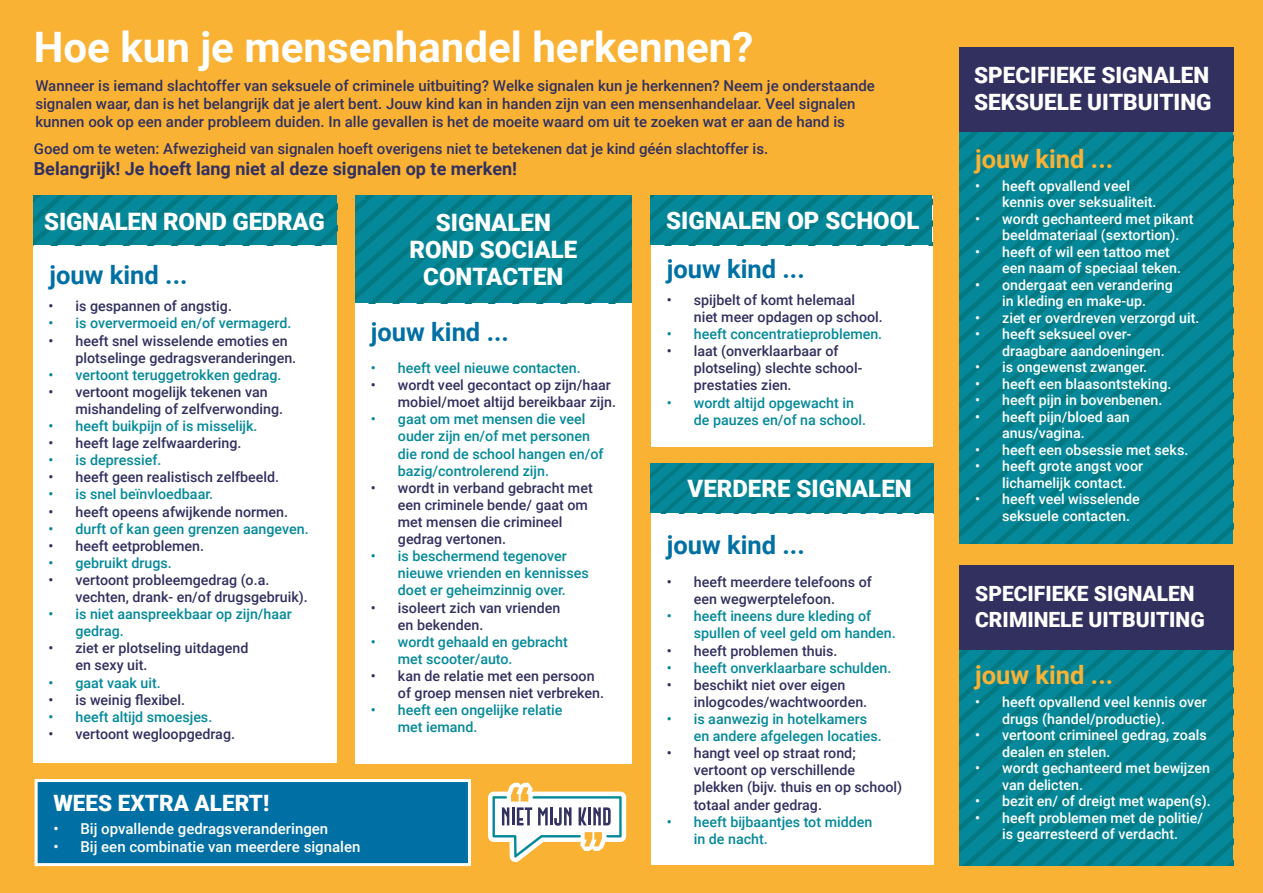
<style>
.page{position:relative;width:1263px;height:893px;background:#f9b234}
.page>*{position:absolute;margin:0;border:0;box-sizing:border-box;transform-origin:0 0}
.t1{font:700 42px "Roboto";color:#fff}
.t2{font:700 25.5px "Roboto";color:#0070a4}
.t3{font:700 25.5px "Roboto";color:#f9b234}
.t4{font:900 24px/27px "Roboto";color:#fff;text-align:center}
.t5{font:900 22.5px/27px "Roboto";color:#fff}
.t6{font:900 21px/25.2px "Roboto";color:#fff}
.t7{font:700 18px "Roboto";color:#32305f}
.t8{font:500 15px/18px "Roboto";color:#32305f}
.t9{font:500 15px "Roboto";color:#fff}
.t10{font:500 14.25px/17.1px "Roboto";color:#32305f}
.t11{font:500 14.25px/17.1px "Roboto";color:#05899a}
.t12{font:500 14.25px/16.5px "Roboto";color:#fff}
</style>
<div class="page">
<div style="left:651px;top:196px;width:281px;height:250px;background:#fff"></div>
<div style="left:651px;top:463px;width:282px;height:402px;background:#fff"></div>
<svg style="left:959px;top:509px;width:274px;height:34px;background:#048492"></svg>
<svg style="left:959px;top:131px;width:274px;height:378px;background:#048392"></svg>
<svg style="left:959px;top:649px;width:274px;height:216px;background:#048392"></svg>
<div style="left:34px;top:233px;width:303px;height:530px;background:#fff"></div>
<svg style="left:34px;top:196px;width:303px;height:49px;background:#048492"></svg>
<div style="left:355px;top:273px;width:276px;height:490px;background:#fff"></div>
<svg style="left:355px;top:196px;width:276px;height:107px;background:#048492"></svg>
<svg style="left:650px;top:463px;width:283px;height:50px;background:#048492"></svg>
<div style="left:959px;top:47px;width:274px;height:84px;background:#32305f"></div>
<div style="left:959px;top:565px;width:274px;height:84px;background:#32305f"></div>
<svg style="left:650px;top:196px;width:282px;height:49px;background:#048492"></svg>
<div style="left:35px;top:779px;width:436px;height:87px;background:#0070a4;border:3px solid #fff"></div>
<svg style="left:488px;top:783px;width:138px;height:79px"></svg>
<h1 class="t1" style="left:34px;top:18px;width:721px">Hoe kun je mensenhandel herkennen?</h1>
<p class="t8" style="left:35px;top:76px;width:841px">Wanneer is iemand slachtoffer van seksuele of criminele uitbuiting? Welke signalen kun je herkennen? Neem je onderstaande signalen waar, dan is het belangrijk dat je alert bent. Jouw kind kan in handen zijn van een mensenhandelaar. Veel signalen kunnen ook op een ander probleem duiden. In alle gevallen is het de moeite waard om uit te zoeken wat er aan de hand is</p>
<p class="t8" style="left:34px;top:139px;width:736px">Goed om te weten: Afwezigheid van signalen hoeft overigens niet te betekenen dat je kind géén slachtoffer is.</p>
<p class="t7" style="left:34px;top:156px;width:485px">Belangrijk! Je hoeft lang niet al deze signalen op te merken!</p>
<h3 class="t4" style="left:44px;top:207px;width:282px">SIGNALEN ROND GEDRAG</h3>
<h2 class="t2" style="left:50px;top:257px;width:140px">jouw kind ...</h2>
<p class="t10" style="left:48px;top:297px;width:185px">• is gespannen of angstig.</p>
<p class="t11" style="left:48px;top:314px;width:244px">• is oververmoeid en/of vermagerd.</p>
<p class="t10" style="left:75px;top:331px;width:222px;text-indent:-27px">• heeft snel wisselende emoties en plotselinge gedragsveranderingen.</p>
<p class="t11" style="left:48px;top:366px;width:235px">• vertoont teruggetrokken gedrag.</p>
<p class="t10" style="left:75px;top:383px;width:209px;text-indent:-27px">• vertoont mogelijk tekenen van mishandeling of zelfverwonding.</p>
<p class="t11" style="left:48px;top:417px;width:211px">• heeft buikpijn of is misselijk.</p>
<p class="t10" style="left:48px;top:434px;width:195px">• heeft lage zelfwaardering.</p>
<p class="t11" style="left:48px;top:451px;width:114px">• is depressief.</p>
<p class="t10" style="left:48px;top:468px;width:232px">• heeft geen realistisch zelfbeeld.</p>
<p class="t11" style="left:48px;top:485px;width:166px">• is snel beïnvloedbaar.</p>
<p class="t10" style="left:48px;top:502px;width:241px">• heeft opeens afwijkende normen.</p>
<p class="t11" style="left:48px;top:519px;width:262px">• durft of kan geen grenzen aangeven.</p>
<p class="t10" style="left:48px;top:537px;width:157px">• heeft eetproblemen.</p>
<p class="t11" style="left:48px;top:554px;width:125px">• gebruikt drugs.</p>
<p class="t10" style="left:75px;top:571px;width:234px;text-indent:-27px">• vertoont probleemgedrag (o.a. vechten, drank- en/of drugsgebruik).</p>
<p class="t11" style="left:75px;top:605px;width:218px;text-indent:-27px">• is niet aanspreekbaar op zijn/haar gedrag.</p>
<p class="t10" style="left:75px;top:639px;width:175px;text-indent:-27px">• ziet er plotseling uitdagend en sexy uit.</p>
<p class="t11" style="left:48px;top:673px;width:114px">• gaat vaak uit.</p>
<p class="t10" style="left:48px;top:690px;width:138px">• is weinig flexibel.</p>
<p class="t11" style="left:48px;top:708px;width:165px">• heeft altijd smoesjes.</p>
<p class="t10" style="left:48px;top:725px;width:188px">• vertoont wegloopgedrag.</p>
<h3 class="t4" style="left:409px;top:208px;width:169px">SIGNALEN<br>ROND SOCIALE<br>CONTACTEN</h3>
<h2 class="t2" style="left:371px;top:314px;width:140px">jouw kind ...</h2>
<p class="t11" style="left:371px;top:359px;width:211px">• heeft veel nieuwe contacten.</p>
<p class="t10" style="left:398px;top:376px;width:220px;text-indent:-27px">• wordt veel gecontact op zijn/haar mobiel/moet altijd bereikbaar zijn.</p>
<p class="t11" style="left:398px;top:410px;width:207px;text-indent:-27px">• gaat om met mensen die veel ouder zijn en/of met personen die rond de school hangen en/of bazig/controlerend zijn.</p>
<p class="t10" style="left:398px;top:479px;width:196px;text-indent:-27px">• wordt in verband gebracht met een criminele bende/ gaat om met mensen die crimineel gedrag vertonen.</p>
<p class="t11" style="left:398px;top:547px;width:192px;text-indent:-27px">• is beschermend tegenover nieuwe vrienden en kennisses doet er geheimzinnig over.</p>
<p class="t10" style="left:398px;top:598px;width:164px;text-indent:-27px">• isoleert zich van vrienden en bekenden.</p>
<p class="t11" style="left:398px;top:633px;width:171px;text-indent:-27px">• wordt gehaald en gebracht met scooter/auto.</p>
<p class="t10" style="left:398px;top:667px;width:208px;text-indent:-27px">• kan de relatie met een persoon of groep mensen niet verbreken.</p>
<p class="t11" style="left:398px;top:701px;width:166px;text-indent:-27px">• heeft een ongelijke relatie met iemand.</p>
<h3 class="t5" style="left:53px;top:789px;width:217px">WEES EXTRA ALERT!</h3>
<p class="t9" style="left:53px;top:818px;width:276px">• Bij opvallende gedragsveranderingen</p>
<p class="t9" style="left:53px;top:836px;width:309px">• Bij een combinatie van meerdere signalen</p>
<h3 class="t4" style="left:666px;top:206px;width:255px">SIGNALEN OP SCHOOL</h3>
<h2 class="t2" style="left:667px;top:252px;width:140px">jouw kind ...</h2>
<p class="t10" style="left:694px;top:291px;width:191px;text-indent:-27px">• spijbelt of komt helemaal<br>niet meer opdagen op school.</p>
<p class="t11" style="left:667px;top:325px;width:217px">• heeft concentratieproblemen.</p>
<p class="t10" style="left:694px;top:342px;width:170px;text-indent:-27px">• laat (onverklaarbaar of plotseling) slechte school&shy;prestaties zien.</p>
<p class="t11" style="left:694px;top:393px;width:174px;text-indent:-27px">• wordt altijd opgewacht in de pauzes en/of na school.</p>
<h3 class="t4" style="left:687px;top:475px;width:226px">VERDERE SIGNALEN</h3>
<h2 class="t2" style="left:667px;top:527px;width:140px">jouw kind ...</h2>
<p class="t10" style="left:694px;top:573px;width:180px;text-indent:-27px">• heeft meerdere telefoons of een wegwerptelefoon.</p>
<p class="t11" style="left:694px;top:607px;width:204px;text-indent:-27px">• heeft ineens dure kleding of spullen of veel geld om handen.</p>
<p class="t10" style="left:667px;top:641px;width:172px">• heeft problemen thuis.</p>
<p class="t11" style="left:667px;top:658px;width:226px">• heeft onverklaarbare schulden.</p>
<p class="t10" style="left:694px;top:676px;width:175px;text-indent:-27px">• beschikt niet over eigen inlogcodes/wachtwoorden.</p>
<p class="t11" style="left:694px;top:710px;width:189px;text-indent:-27px">• is aanwezig in hotelkamers en andere afgelegen locaties.</p>
<p class="t10" style="left:694px;top:744px;width:210px;text-indent:-27px">• hangt veel op straat rond; vertoont op verschillende plekken (bijv. thuis en op school) totaal ander gedrag.</p>
<p class="t11" style="left:694px;top:812px;width:180px;text-indent:-27px">• heeft bijbaantjes tot midden in de nacht.</p>
<h3 class="t5" style="left:974px;top:60px;width:239px">SPECIFIEKE SIGNALEN<br>SEKSUELE UITBUITING</h3>
<h2 class="t3" style="left:975px;top:141px;width:140px">jouw kind ...</h2>
<p class="t12" style="left:1002px;top:177px;width:156px;text-indent:-27px">• heeft opvallend veel kennis over seksualiteit.</p>
<p class="t12" style="left:1002px;top:210px;width:193px;text-indent:-27px">• wordt gechanteerd met pikant beeldmateriaal (sextortion).</p>
<p class="t12" style="left:1002px;top:243px;width:180px;text-indent:-27px">• heeft of wil een tattoo met een naam of speciaal teken.</p>
<p class="t12" style="left:975px;top:276px;width:199px;text-align:center">• ondergaat een verandering in kleding en make-up.</p>
<p class="t12" style="left:975px;top:309px;width:226px">• ziet er overdreven verzorgd uit.</p>
<p class="t12" style="left:1002px;top:325px;width:164px;text-indent:-27px">• heeft seksueel over&shy;draagbare aandoeningen.</p>
<p class="t12" style="left:975px;top:358px;width:174px">• is ongewenst zwanger.</p>
<p class="t12" style="left:975px;top:375px;width:198px">• heeft een blaasontsteking.</p>
<p class="t12" style="left:975px;top:391px;width:189px">• heeft pijn in bovenbenen.</p>
<p class="t12" style="left:1002px;top:408px;width:129px;text-indent:-27px">• heeft pijn/bloed aan anus/vagina.</p>
<p class="t12" style="left:975px;top:441px;width:215px">• heeft een obsessie met seks.</p>
<p class="t12" style="left:1002px;top:457px;width:142px;text-indent:-27px">• heeft grote angst voor lichamelijk contact.</p>
<p class="t12" style="left:1002px;top:490px;width:139px;text-indent:-27px">• heeft veel wisselende seksuele contacten.</p>
<h3 class="t6" style="left:975px;top:581px;width:231px">SPECIFIEKE SIGNALEN<br>CRIMINELE UITBUITING</h3>
<h2 class="t3" style="left:975px;top:657px;width:140px">jouw kind ...</h2>
<p class="t12" style="left:1002px;top:693px;width:206px;text-indent:-27px">• heeft opvallend veel kennis over drugs (handel/productie).</p>
<p class="t12" style="left:1002px;top:726px;width:206px;text-indent:-27px">• vertoont crimineel gedrag, zoals dealen en stelen.</p>
<p class="t12" style="left:1002px;top:759px;width:209px;text-indent:-27px">• wordt gechanteerd met bewijzen van delicten.</p>
<p class="t12" style="left:975px;top:792px;width:237px">• bezit en/ of dreigt met wapen(s).</p>
<p class="t12" style="left:975px;top:809px;width:229px;text-align:center">• heeft problemen met de politie/ is gearresteerd of verdacht.</p>
</div>
